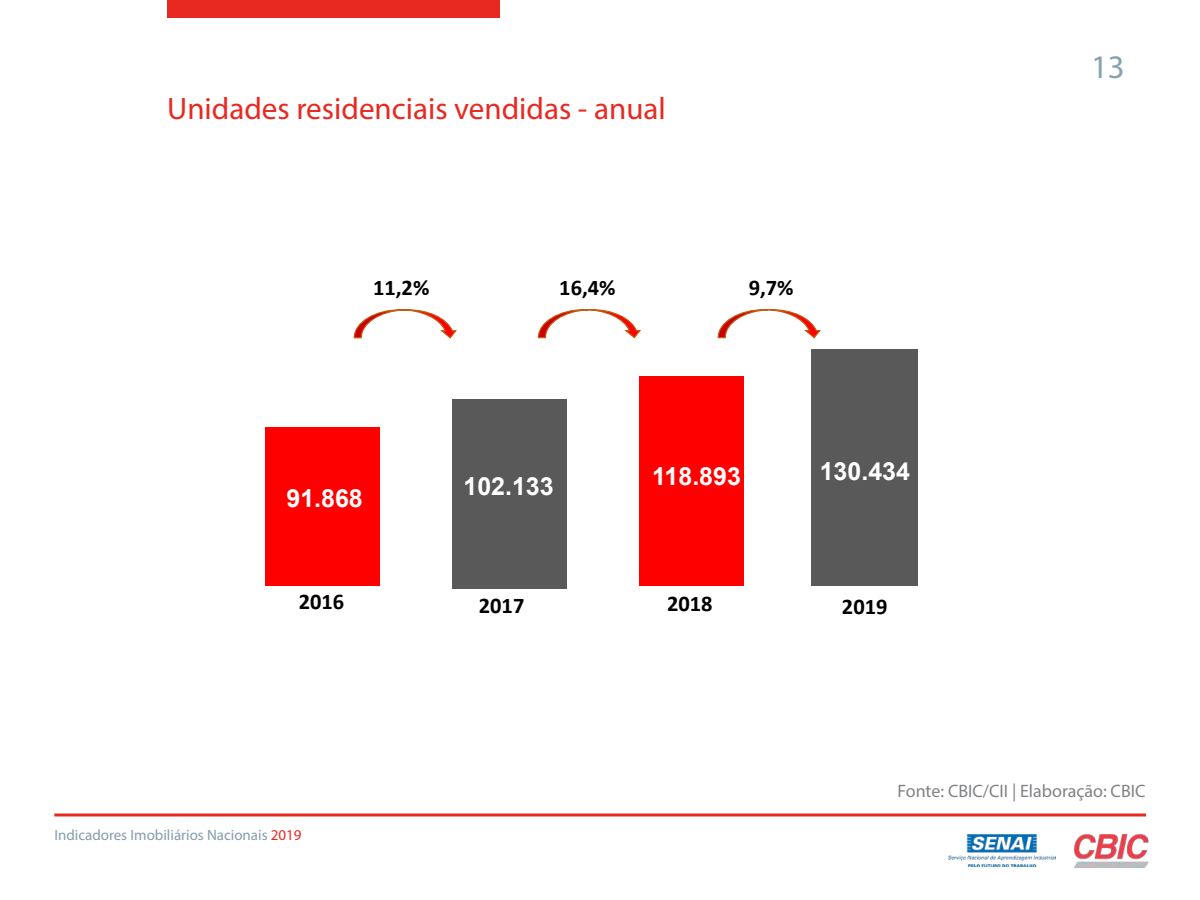
<style>
.page{position:relative;width:1200px;height:900px;background:#fff}
.page>*{position:absolute;margin:0;border:0;box-sizing:border-box;transform-origin:0 0}
.t1{font:33px "Myriad Pro";color:#85a2b1}
.t2{font:31.05px "Myriad Pro";color:#e82921}
.t3{font:700 25.05px "Arial";color:#fff}
.t4{font:700 22.5px "Calibri";color:#000}
.t5{font:18px "Myriad Pro";color:#808285}
.t6{font:15px "Myriad Pro";color:#829ead}
.s1{color:#e82921}
</style>
<div class="page">
<hr style="left:54px;top:813px;width:1092px;height:3px;background:#e82921">
<div style="left:167px;top:0;width:333px;height:18px;background:#e82921"></div>
<img style="left:948px;top:834px;width:107px;height:33px">
<img style="left:1075px;top:834px;width:74px;height:33px">
<div style="left:452px;top:399px;width:115px;height:190px;background:#595959"></div>
<div style="left:639px;top:376px;width:105px;height:210px;background:#f00"></div>
<div style="left:812px;top:350px;width:106px;height:236px;background:#595959"></div>
<div style="left:265px;top:428px;width:115px;height:158px;background:#f00"></div>
<svg style="left:353px;top:309px;width:104px;height:30px"></svg>
<svg style="left:537px;top:309px;width:104px;height:30px"></svg>
<svg style="left:717px;top:309px;width:104px;height:30px"></svg>
<h2 class="t2" style="left:167px;top:90px;width:500px">Unidades residenciais vendidas - anual</h2>
<h3 class="t4" style="left:373px;top:271px;width:58px">11,2%</h3>
<h3 class="t4" style="left:559px;top:271px;width:58px">16,4%</h3>
<h3 class="t4" style="left:749px;top:271px;width:46px">9,7%</h3>
<h3 class="t3" style="left:286px;top:480px;width:78px">91.868</h3>
<h3 class="t4" style="left:299px;top:586px;width:47px">2016</h3>
<h3 class="t3" style="left:463px;top:468px;width:92px">102.133</h3>
<h3 class="t3" style="left:652px;top:459px;width:90px">118.893</h3>
<h3 class="t3" style="left:820px;top:453px;width:92px">130.434</h3>
<h3 class="t4" style="left:479px;top:589px;width:47px">2017</h3>
<h3 class="t4" style="left:667px;top:588px;width:47px">2018</h3>
<h3 class="t4" style="left:842px;top:591px;width:47px">2019</h3>
<h1 class="t1" style="left:1091px;top:46px;width:35px">13</h1>
<p class="t6" style="left:54px;top:825px;width:249px">Indicadores Imobiliários Nacionais <span class="s1">2019</span></p>
<p class="t5" style="left:898px;top:779px;width:249px">Fonte: CBIC/CII | Elaboração: CBIC</p>
</div>
